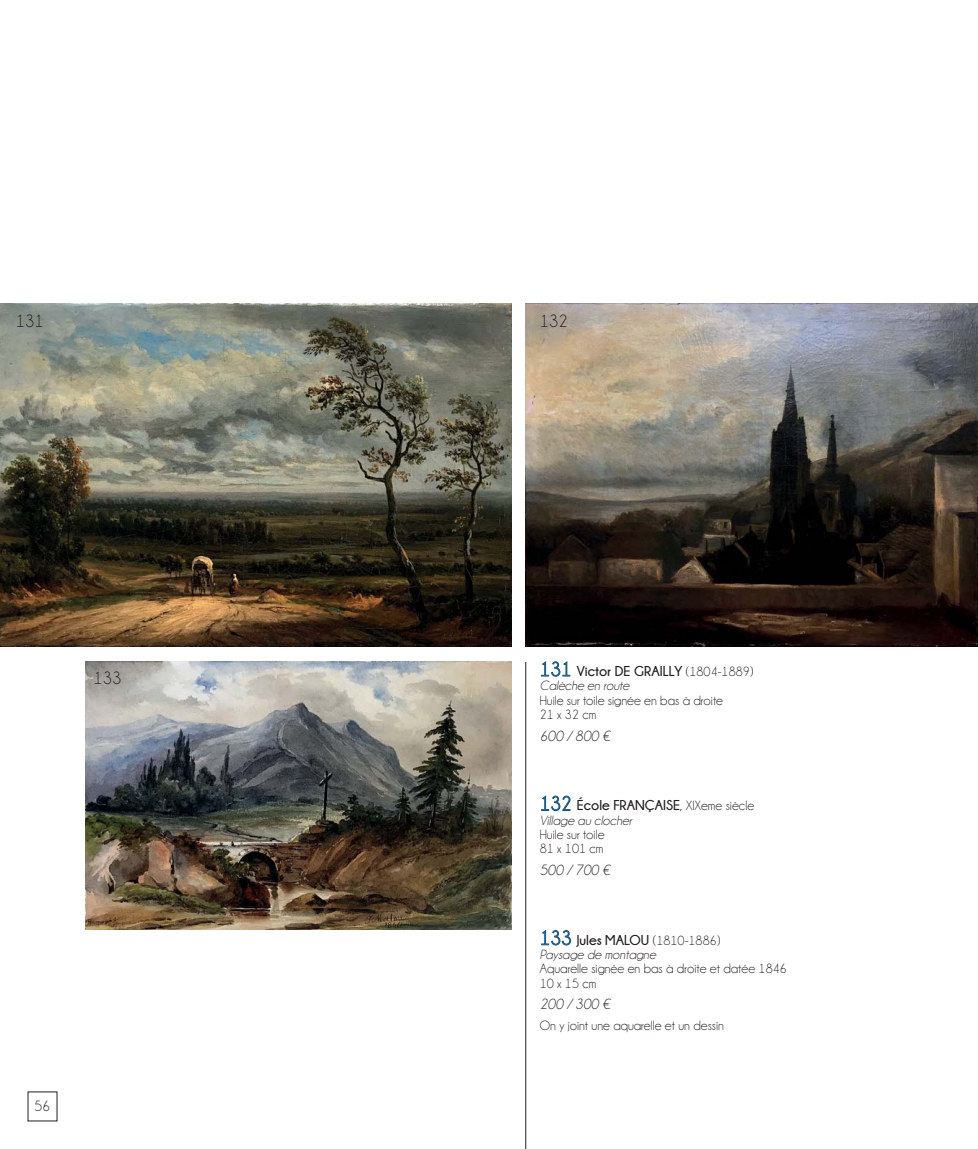
<style>
.page{position:relative;width:978px;height:1149px;background:#fff}
.page>*{position:absolute;margin:0;border:0;box-sizing:border-box;transform-origin:0 0}
.t1{font:18px "Champagne&Limousines";color:#231f20}
.t2{font:italic 15px "Champagne&Limousines";color:#231f20}
.t3{font:15px "Champagne&Limousines";color:#231f20}
.t4{font:700 14.25px "Champagne&Limousines";color:#231f20}
.t5{font:13.5px/14.2px "Champagne&Limousines";color:#231f20}
.t6{font:italic 13.5px/14.2px "Champagne&Limousines";color:#231f20}
.s1{font-weight:400;font-size:20.4px;color:#406790}
.s2{font-weight:400;font-size:13.5px}
.s3{font-style:normal;font-size:20.4px;color:#406790}
.s4{font-weight:700;font-style:normal;font-size:14.25px}
.s5{font-style:normal}
</style>
<div class="page">
<img style="left:0;top:303px;width:512px;height:343px">
<svg style="left:541px;top:661px;width:29px;height:15px"></svg>
<img style="left:525px;top:303px;width:453px;height:343px">
<svg style="left:541px;top:795px;width:29px;height:15px"></svg>
<svg style="left:541px;top:930px;width:30px;height:14px"></svg>
<img style="left:85px;top:661px;width:427px;height:268px">
<hr style="left:525px;top:661px;width:1px;height:487px;background:#231f20">
<h1 class="t1" style="left:16px;top:311px;width:30px">131</h1>
<h1 class="t1" style="left:540px;top:311px;width:30px">132</h1>
<h1 class="t1" style="left:94px;top:668px;width:30px">133</h1>
<p class="t3" style="left:35px;top:1098px;width:17px">56</p>
<p class="t4" style="left:540px;top:663px;width:215px"><span class="s1">131</span> Victor DE GRAILLY <span class="s2">(1804-1889)</span></p>
<p class="t6" style="left:540px;top:678px;width:91px">Calèche en route</p>
<p class="t5" style="left:540px;top:692px;width:185px">Huile sur toile signée en bas à droite<br>21 x 32 cm</p>
<p class="t2" style="left:540px;top:727px;width:72px">600 / 800 €</p>
<p class="t4" style="left:540px;top:797px;width:216px"><span class="s1">132</span> École FRANÇAISE<span class="s2">, XIXeme siècle</span></p>
<p class="t6" style="left:540px;top:812px;width:93px">Village au clocher</p>
<p class="t5" style="left:540px;top:827px;width:66px">Huile sur toile<br>81 x 101 cm</p>
<p class="t2" style="left:540px;top:862px;width:72px">500 / 700 €</p>
<p class="t6" style="left:540px;top:932px;width:182px"><span class="s3">133</span> <span class="s4">Jules MALOU</span> <span class="s5">(1810-1886)<br></span>Paysage de montagne</p>
<p class="t5" style="left:540px;top:961px;width:248px">Aquarelle signée en bas à droite et datée 1846<br>10 x 15 cm</p>
<p class="t2" style="left:540px;top:996px;width:72px">200 / 300 €</p>
<p class="t5" style="left:540px;top:1018px;width:186px">On y joint une aquarelle et un dessin</p>
</div>
